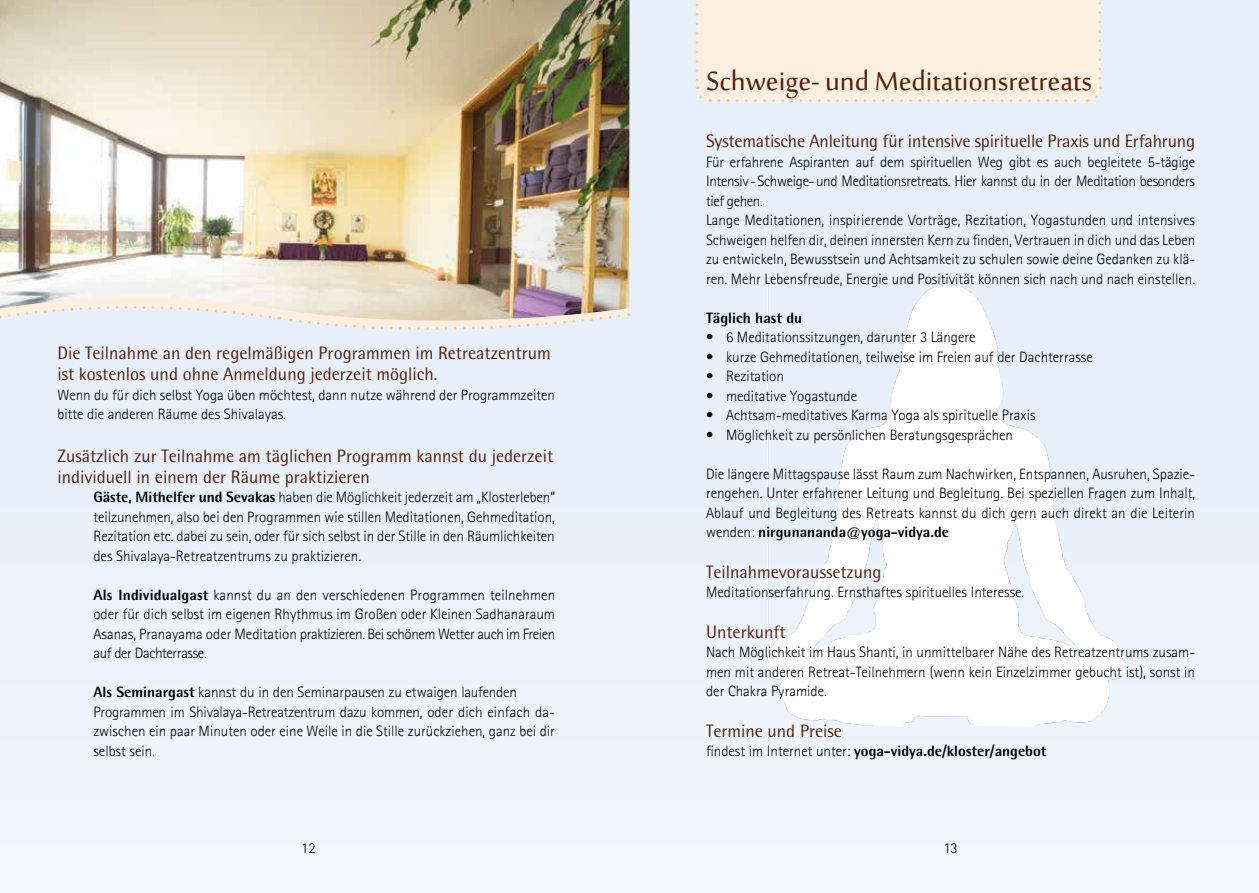
<style>
.page{position:relative;width:1259px;height:893px;background:#eaf1fb}
.page>*{position:absolute;margin:0;border:0;box-sizing:border-box;transform-origin:0 0}
.t1{font:36px "Sakkal Majalla";color:#552207}
.t2{font:18px/21px "Agfa Rotis Semisans";color:#552207}
.t3{font:300 15px/19.5px "Agfa Rotis Sans Serif";color:#000;text-align:justify}
.t4{font:800 15px "Agfa Rotis Semisans";color:#000}
.s1{font-family:"Agfa Rotis Semisans";font-weight:800}
.s2{font-family:"Agfa Rotis Sans Serif";font-weight:300}
</style>
<div class="page">
<img style="left:767px;top:285px;width:358px;height:441px">
<div style="left:695px;top:0;width:407px;height:102px;background:#fef0e1"></div>
<svg style="left:299px;top:322px;width:276px;height:9px"></svg>
<img style="left:0;top:0;width:629px;height:322px">
<p class="t2" style="left:57px;top:343px;width:495px">Die Teilnahme an den regelmäßigen Programmen im Retreatzentrum ist kostenlos und ohne Anmeldung jederzeit möglich.</p>
<p class="t3" style="left:57px;top:385px;width:499px">Wenn du für dich selbst Yoga üben möchtest, dann nutze während der Programmzeiten bitte die anderen Räume des Shivalayas.</p>
<p class="t2" style="left:57px;top:445px;width:497px">Zusätzlich zur Teilnahme am täglichen Programm kannst du jederzeit individuell in einem der Räume praktizieren</p>
<p class="t3" style="left:93px;top:488px;width:463px"><span class="s1">Gäste, Mithelfer und Sevakas</span> haben die Möglichkeit jederzeit am „Klosterleben“ teilzunehmen, also bei den Programmen wie stillen Meditationen, Gehmeditation, Rezitation etc. dabei zu sein, oder für sich selbst in der Stille in den Räumlichkeiten des Shivalaya-Retreatzentrums zu praktizieren.</p>
<p class="t3" style="left:93px;top:585px;width:463px"><span class="s1">Als Individualgast</span> kannst du an den verschiedenen Programmen teilnehmen oder für dich selbst im eigenen Rhythmus im Großen oder Kleinen Sadhanaraum Asanas, Pranayama oder Meditation praktizieren. Bei schönem Wetter auch im Freien auf der Dachterrasse.</p>
<p class="t3" style="left:93px;top:683px;width:463px;text-align:left"><span class="s1">Als Seminargast</span> kannst du in den Seminarpausen zu etwaigen laufenden Programmen im Shivalaya-Retreatzentrum dazu kommen, oder dich einfach da&shy;zwischen ein paar Minuten oder eine Weile in die Stille zurückziehen, ganz bei dir selbst sein.</p>
<h1 class="t1" style="left:706px;top:61px;width:387px">Schweige- und Meditationsretreats</h1>
<p class="t2" style="left:706px;top:130px;width:490px">Systematische Anleitung für intensive spirituelle Praxis und Erfahrung</p>
<p class="t3" style="left:706px;top:152px;width:491px;text-align:left">Für erfahrene Aspiranten auf dem spirituellen Weg gibt es auch begleitete 5-tägige Intensiv-Schweige-und Meditationsretreats. Hier kannst du in der Meditation besonders tief gehen.<br>Lange Meditationen, inspirierende Vorträge, Rezitation, Yogastunden und intensives Schweigen helfen dir, deinen innersten Kern zu finden, Vertrauen in dich und das Leben zu entwickeln, Bewusstsein und Achtsamkeit zu schulen sowie deine Gedanken zu klä&shy;ren. Mehr Lebensfreude, Energie und Positivität können sich nach und nach einstellen.</p>
<p class="t4" style="left:706px;top:308px;width:98px">Täglich hast du</p>
<p class="t3" style="left:706px;top:327px;width:271px">• 6 Meditationssitzungen, darunter 3 Längere</p>
<p class="t3" style="left:706px;top:347px;width:388px">• kurze Gehmeditationen, teilweise im Freien auf der Dachterrasse</p>
<p class="t3" style="left:706px;top:366px;width:79px">• Rezitation</p>
<p class="t3" style="left:706px;top:386px;width:153px">• meditative Yogastunde</p>
<p class="t3" style="left:706px;top:405px;width:331px">• Achtsam-meditatives Karma Yoga als spirituelle Praxis</p>
<p class="t3" style="left:706px;top:425px;width:308px">• Möglichkeit zu persönlichen Beratungsgesprächen</p>
<p class="t3" style="left:706px;top:464px;width:491px">Die längere Mittagspause lässt Raum zum Nachwirken, Entspannen, Ausruhen, Spazie&shy;rengehen. Unter erfahrener Leitung und Begleitung. Bei speziellen Fragen zum Inhalt, Ablauf und Begleitung des Retreats kannst du dich gern auch direkt an die Leiterin</p>
<p class="t4" style="left:706px;top:522px;width:244px"><span class="s2">wenden:</span> nirgunananda@yoga-vidya.de</p>
<p class="t2" style="left:706px;top:561px;width:177px">Teilnahmevoraussetzung</p>
<p class="t3" style="left:706px;top:582px;width:320px">Meditationserfahrung. Ernsthaftes spirituelles Interesse.</p>
<p class="t2" style="left:706px;top:621px;width:81px">Unterkunft</p>
<p class="t3" style="left:706px;top:642px;width:490px">Nach Möglichkeit im Haus Shanti, in unmittelbarer Nähe des Retreatzentrums zusam&shy;men mit anderen Retreat-Teilnehmern (wenn kein Einzelzimmer gebucht ist), sonst in der Chakra Pyramide.</p>
<p class="t2" style="left:706px;top:720px;width:137px">Termine und Preise</p>
<p class="t4" style="left:706px;top:741px;width:342px"><span class="s2">findest im Internet unter:</span> yoga-vidya.de/kloster/angebot</p>
<p class="t3" style="left:301px;top:839px;width:16px">12</p>
<p class="t3" style="left:943px;top:839px;width:16px">13</p>
</div>
